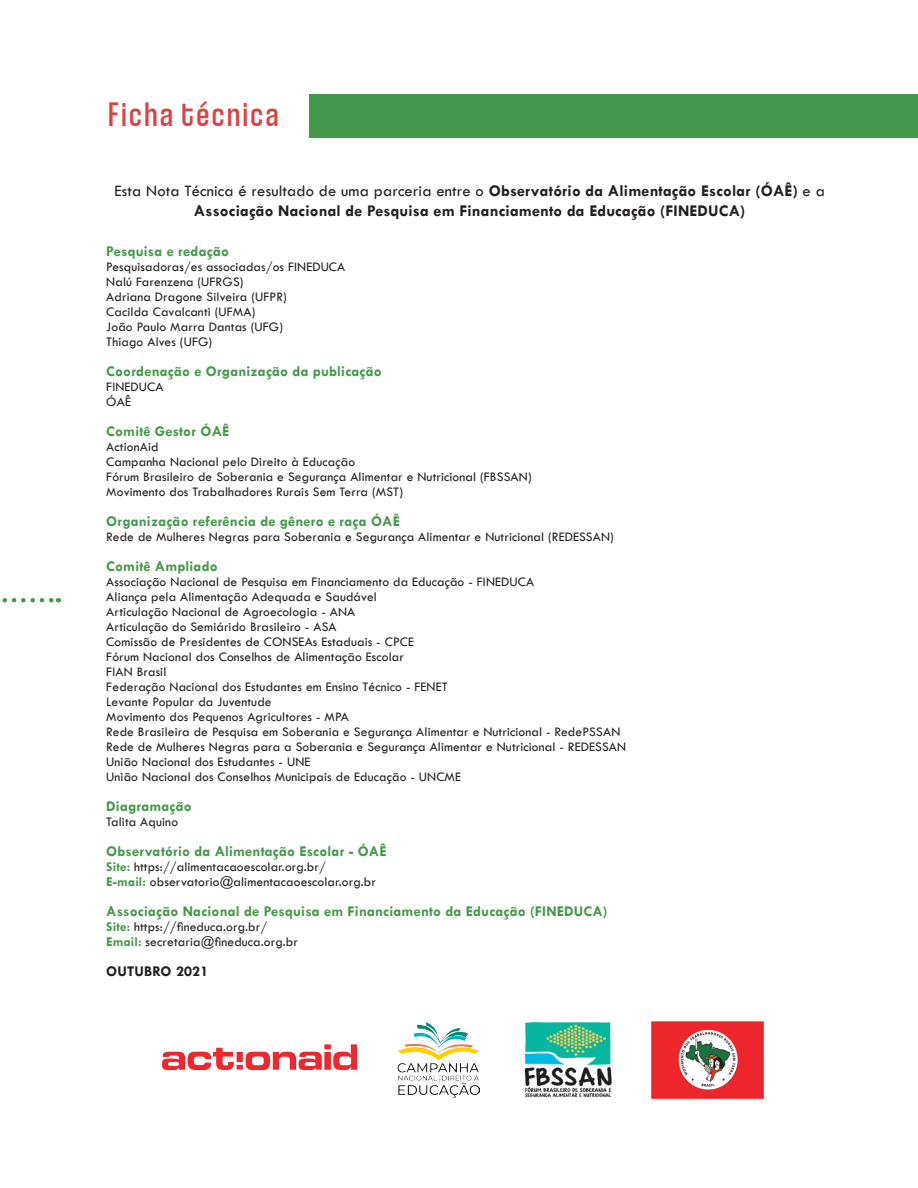
<style>
.page{position:relative;width:918px;height:1188px;background:#fff}
.page>*{position:absolute;margin:0;border:0;box-sizing:border-box;transform-origin:0 0}
.t1{font:36px "Coolvetica Condensed Rg";letter-spacing:.07em;color:#db4242}
.t2{font:700 16.5px/19.8px "Tw Cen";letter-spacing:.01em;color:#231f20;text-align:center}
.t3{font:700 15px "Tw Cen";letter-spacing:.01em;color:#45994a}
.t4{font:700 15px "Tw Cen";letter-spacing:.01em;color:#231f20}
.t5{font:13.5px/15px "Tw Cen";letter-spacing:.01em;color:#231f20}
.s1{font-weight:400}
.s2{font-weight:700;color:#45994a}
</style>
<div class="page">
<svg style="left:2px;top:598px;width:57px;height:4px"></svg>
<div style="left:310px;top:95px;width:608px;height:43px;background:#45994a"></div>
<img style="left:162px;top:1044px;width:196px;height:26px">
<img style="left:524px;top:1023px;width:88px;height:74px">
<img style="left:651px;top:1021px;width:113px;height:78px">
<img style="left:398px;top:1023px;width:82px;height:75px">
<h1 class="t1" style="left:108px;top:92px;width:172px">Ficha técnica</h1>
<p class="t2" style="left:115px;top:181px;width:712px"><span class="s1">Esta Nota Técnica é resultado de uma parceria entre o</span> Observatório da Alimentação Escolar (ÓAÊ) <span class="s1">e a<br></span>Associação Nacional de Pesquisa em Financiamento da Educação (FINEDUCA)</p>
<p class="t3" style="left:106px;top:242px;width:124px">Pesquisa e redação</p>
<p class="t5" style="left:106px;top:259px;width:241px">Pesquisadoras/es associadas/os FINEDUCA<br>Nalú Farenzena (UFRGS)<br>Adriana Dragone Silveira (UFPR)<br>Cacilda Cavalcanti (UFMA)<br>João Paulo Marra Dantas (UFG)<br>Thiago Alves (UFG)</p>
<p class="t3" style="left:106px;top:362px;width:277px">Coordenação e Organização da publicação</p>
<p class="t5" style="left:106px;top:379px;width:59px">FINEDUCA<br>ÓAÊ</p>
<p class="t3" style="left:106px;top:422px;width:125px">Comitê Gestor ÓAÊ</p>
<p class="t5" style="left:106px;top:439px;width:427px">ActionAid<br>Campanha Nacional pelo Direito à Educação<br>Fórum Brasileiro de Soberania e Segurança Alimentar e Nutricional (FBSSAN)<br>Movimento dos Trabalhadores Rurais Sem Terra (MST)</p>
<p class="t3" style="left:106px;top:512px;width:295px">Organização referência de gênero e raça ÓAÊ</p>
<p class="t5" style="left:106px;top:529px;width:509px">Rede de Mulheres Negras para Soberania e Segurança Alimentar e Nutricional (REDESSAN)</p>
<p class="t3" style="left:106px;top:557px;width:113px">Comitê Ampliado</p>
<p class="t5" style="left:106px;top:574px;width:521px">Associação Nacional de Pesquisa em Financiamento da Educação - FINEDUCA<br>Aliança pela Alimentação Adequada e Saudável<br>Articulação Nacional de Agroecologia - ANA<br>Articulação do Semiárido Brasileiro - ASA<br>Comissão de Presidentes de CONSEAs Estaduais - CPCE<br>Fórum Nacional dos Conselhos de Alimentação Escolar<br>FIAN Brasil<br>Federação Nacional dos Estudantes em Ensino Técnico - FENET<br>Levante Popular da Juventude<br>Movimento dos Pequenos Agricultores - MPA<br>Rede Brasileira de Pesquisa em Soberania e Segurança Alimentar e Nutricional - RedePSSAN Rede de Mulheres Negras para a Soberania e Segurança Alimentar e Nutricional - REDESSAN União Nacional dos Estudantes - UNE<br>União Nacional dos Conselhos Municipais de Educação - UNCME</p>
<p class="t3" style="left:106px;top:797px;width:87px">Diagramação</p>
<p class="t5" style="left:106px;top:814px;width:73px">Talita Aquino</p>
<p class="t3" style="left:106px;top:842px;width:282px">Observatório da Alimentação Escolar - ÓAÊ</p>
<p class="t5" style="left:106px;top:859px;width:271px"><span class="s2">Site:</span> https://alimentacaoescolar.org.br/<br><span class="s2">E-mail:</span> observatorio@alimentacaoescolar.org.br</p>
<p class="t3" style="left:106px;top:902px;width:503px">Associação Nacional de Pesquisa em Financiamento da Educação (FINEDUCA)</p>
<p class="t5" style="left:106px;top:919px;width:193px"><span class="s2">Site:</span> https://fineduca.org.br/<br><span class="s2">Email:</span> secretaria@fineduca.org.br</p>
<p class="t4" style="left:106px;top:962px;width:104px">OUTUBRO 2021</p>
</div>
